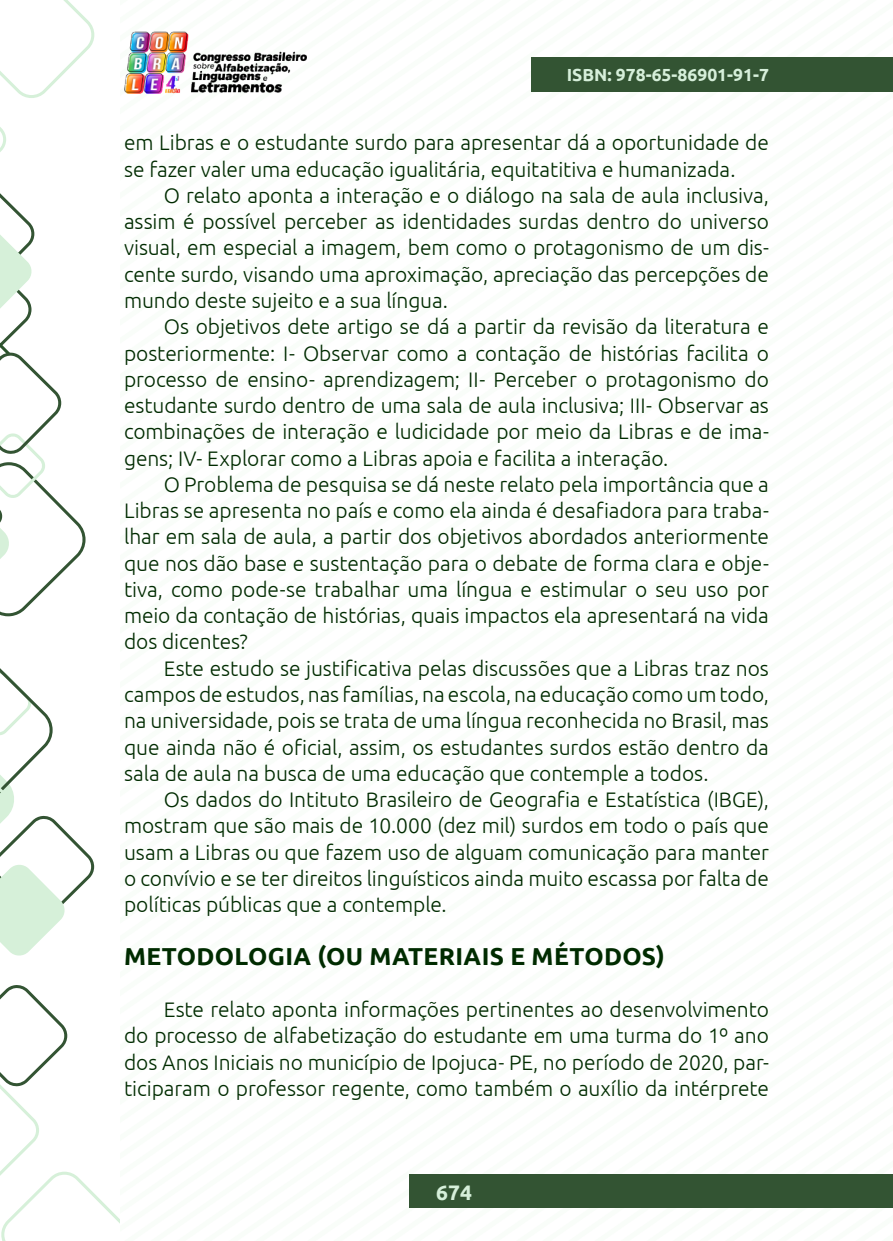
<style>
.page{position:relative;width:893px;height:1241px;background:#fff}
.page>*{position:absolute;margin:0;border:0;box-sizing:border-box;transform-origin:0 0}
._9_SUBTÍTULO{font:700 24.5px "Ubuntu";letter-spacing:.01em;color:#002b00}
._8_CORPO{font:300 21px/26.2px "Ubuntu";letter-spacing:-.005em;color:#002b00;text-align:justify}
.t1{font:700 21px "Ubuntu";color:#d6efda}
.t2{font:700 17.5px "Ubuntu";color:#d6efda}
</style>
<div class="page">
<img style="left:124px;top:31px;width:182px;height:62px">
<div style="left:532px;top:57px;width:361px;height:35px;background:#335433"></div>
<div style="left:410px;top:1174px;width:483px;height:33px;background:#335433"></div>
<svg style="left:0;top:985px;width:119px;height:255px"></svg>
<svg style="left:0;top:0;width:94px;height:616px"></svg>
<svg style="left:0;top:668px;width:94px;height:288px"></svg>
<p class="t2" style="left:567px;top:64px;width:204px">ISBN: 978-65-86901-91-7</p>
<p class="_8_CORPO" style="left:124px;top:129px;width:646px">em Libras e o estudante surdo para apresentar dá a oportunidade de se fazer valer uma educação igualitária, equitatitiva e humanizada.</p>
<p class="_8_CORPO" style="left:124px;top:182px;width:646px;text-indent:40px">O relato aponta a interação e o diálogo na sala de aula inclusiva, assim é possível perceber as identidades surdas dentro do universo visual, em especial a imagem, bem como o protagonismo de um dis&shy;cente surdo, visando uma aproximação, apreciação das percepções de mundo deste sujeito e a sua língua.</p>
<p class="_8_CORPO" style="left:124px;top:313px;width:646px;text-indent:40px">Os objetivos dete artigo se dá a partir da revisão da literatura e posteriormente: I- Observar como a contação de histórias facilita o processo de ensino- aprendizagem; II- Perceber o protagonismo do estudante surdo dentro de uma sala de aula inclusiva; III- Observar as combinações de interação e ludicidade por meio da Libras e de ima&shy;gens; IV- Explorar como a Libras apoia e facilita a interação.</p>
<p class="_8_CORPO" style="left:124px;top:470px;width:646px;text-indent:40px">O Problema de pesquisa se dá neste relato pela importância que a Libras se apresenta no país e como ela ainda é desafiadora para traba&shy;lhar em sala de aula, a partir dos objetivos abordados anteriormente que nos dão base e sustentação para o debate de forma clara e obje&shy;tiva, como pode-se trabalhar uma língua e estimular o seu uso por meio da contação de histórias, quais impactos ela apresentará na vida dos dicentes?</p>
<p class="_8_CORPO" style="left:124px;top:654px;width:646px;text-indent:40px">Este estudo se justificativa pelas discussões que a Libras traz nos campos de estudos, nas famílias, na escola, na educação como um todo, na universidade, pois se trata de uma língua reconhecida no Brasil, mas que ainda não é oficial, assim, os estudantes surdos estão dentro da sala de aula na busca de uma educação que contemple a todos.</p>
<p class="_8_CORPO" style="left:124px;top:785px;width:646px;text-indent:40px">Os dados do Intituto Brasileiro de Geografia e Estatística (IBGE), mostram que são mais de 10.000 (dez mil) surdos em todo o país que usam a Libras ou que fazem uso de alguam comunicação para manter o convívio e se ter direitos linguísticos ainda muito escassa por falta de políticas públicas que a contemple.</p>
<p class="_9_SUBTÍTULO" style="left:124px;top:940px;width:542px">METODOLOGIA (OU MATERIAIS E MÉTODOS)</p>
<p class="_8_CORPO" style="left:124px;top:995px;width:646px;text-indent:40px">Este relato aponta informações pertinentes ao desenvolvimento do processo de alfabetização do estudante em uma turma do 1º ano dos Anos Iniciais no município de Ipojuca- PE, no período de 2020, par&shy;ticiparam o professor regente, como também o auxílio da intérprete</p>
<p class="t1" style="left:436px;top:1178px;width:37px">674</p>
</div>
